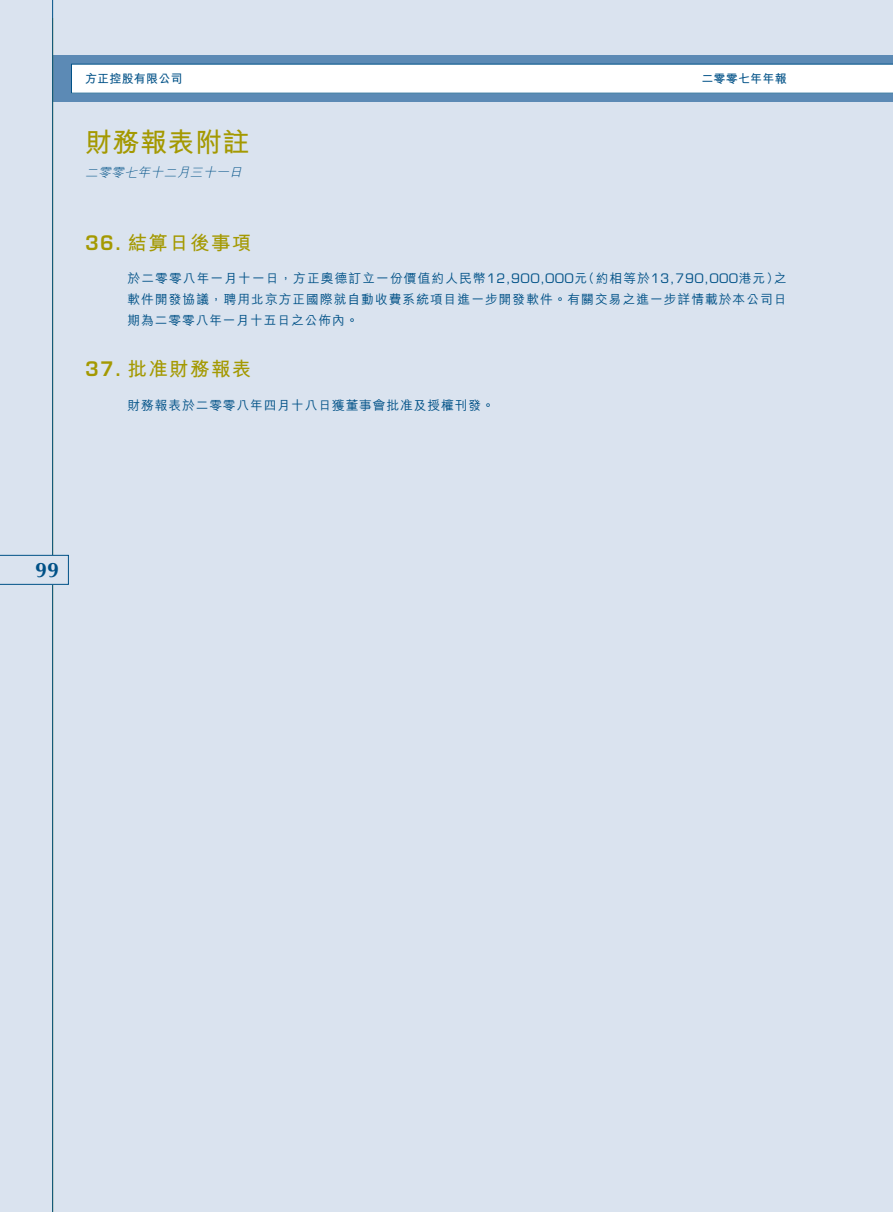
<style>
.page{position:relative;width:893px;height:1212px;background:#dae3ef}
.page>*{position:absolute;margin:0;border:0;box-sizing:border-box;transform-origin:0 0}
.t1{font:700 27px "M Hei HK";letter-spacing:.02em;color:#a49901}
.t2{font:700 21px "Optima LT Std";color:#005187}
.t3{font:700 19.5px "M Hei HK";letter-spacing:.07em;color:#a49901}
.t4{font:500 12.75px/21px "M Hei HK";letter-spacing:.07em;color:#005187;text-align:justify}
.t5{font:italic 300 12.75px "M Hei HK";color:#005187}
.t6{font:700 12px "M Hei HK";letter-spacing:.02em;color:#005187}
.s1{font-family:"Eurostile LT Std";font-weight:600}
.s2{font-family:"Eurostile LT Std";font-weight:400}
</style>
<div class="page">
<div style="left:53px;top:55px;width:840px;height:47px;background:#5c8ab5"></div>
<div style="left:71px;top:64px;width:822px;height:29px;background:#fff"></div>
<hr style="left:52px;top:0;width:1px;height:1212px;background:#005187">
<svg style="left:0;top:555px;width:69px;height:30px"></svg>
<p class="t6" style="left:85px;top:70px;width:99px">方正控股有限公司</p>
<p class="t6" style="left:701px;top:70px;width:87px">二零零七年年報</p>
<p class="t1" style="left:85px;top:122px;width:166px">財務報表附註</p>
<p class="t5" style="left:85px;top:164px;width:162px">二零零七年十二月三十一日</p>
<p class="t3" style="left:85px;top:228px;width:168px"><span class="s1">36.</span> 結算日後事項</p>
<p class="t4" style="left:128px;top:267px;width:661px">於二零零八年一月十一日，方正奧德訂立一份價值約人民幣<span class="s2">12,900,000</span>元（約相等於<span class="s2">13,790,000</span>港元）之軟件開發協議，聘用北京方正國際就自動收費系統項目進一步開發軟件。有關交易之進一步詳情載於本公司日期為二零零八年一月十五日之公佈內。</p>
<p class="t3" style="left:85px;top:354px;width:168px"><span class="s1">37.</span> 批准財務報表</p>
<p class="t4" style="left:128px;top:393px;width:369px">財務報表於二零零八年四月十八日獲董事會批准及授權刊發。</p>
<p class="t2" style="left:35px;top:557px;width:25px">99</p>
</div>
